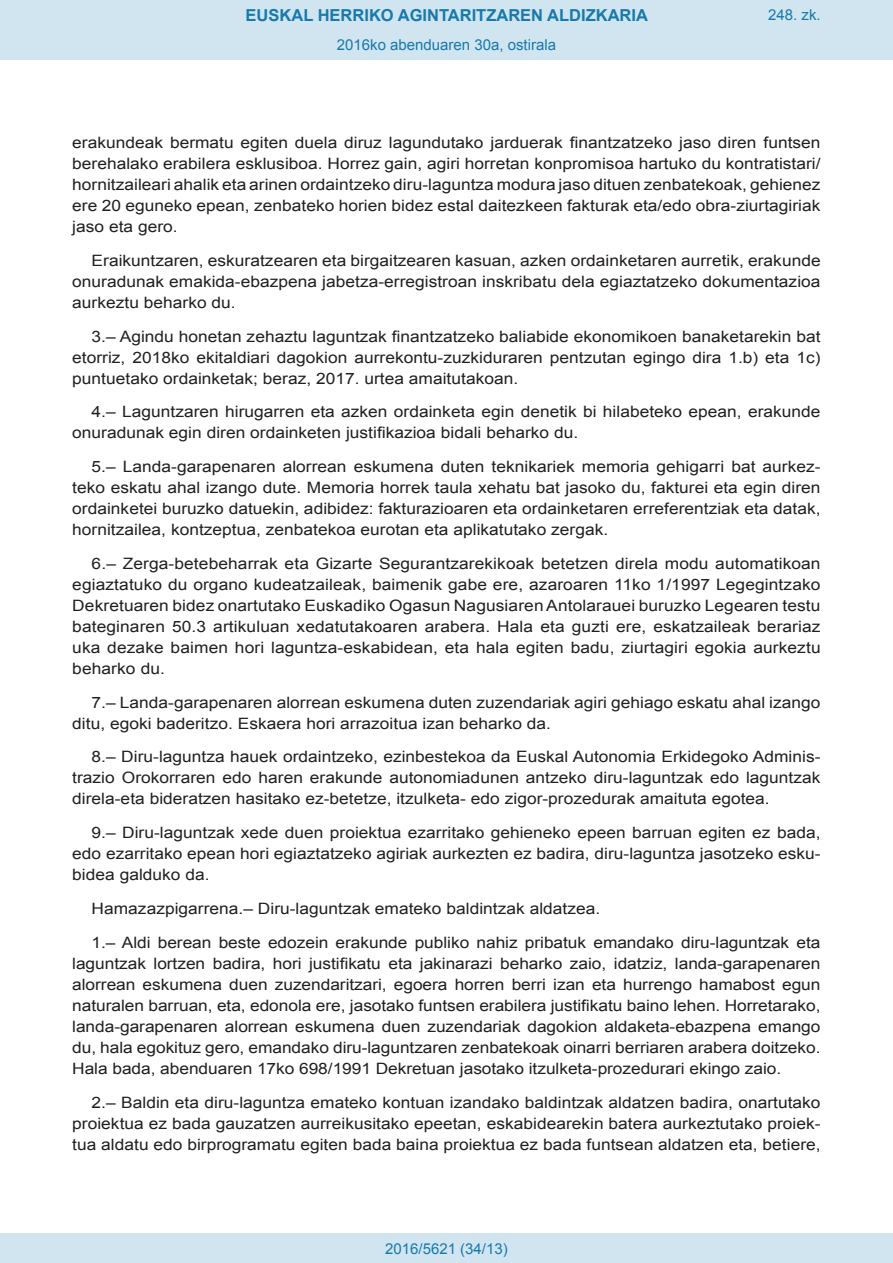
<style>
.page{position:relative;width:893px;height:1263px;background:#fff}
.page>*{position:absolute;margin:0;border:0;box-sizing:border-box;transform-origin:0 0}
.t1{font:700 16.5px "Arial";color:#1879ad}
.BOPVDetalle{font:15.6px/21px "Arial";color:#231f20;text-align:justify;scale:1.11 1}
.Paginacion_Centro{font:15px "Arial";color:#1879ad}
</style>
<div class="page">
<div style="left:0;top:0;width:893px;height:60px;background:#d0e5f0"></div>
<div style="left:0;top:1233px;width:893px;height:30px;background:#d0e5f0"></div>
<p class="t1" style="left:246px;top:4px;width:404px">EUSKAL HERRIKO AGINTARITZAREN ALDIZKARIA</p>
<p class="Paginacion_Centro" style="left:337px;top:35px;width:221px">2016ko abenduaren 30a, ostirala</p>
<p class="Paginacion_Centro" style="left:768px;top:5px;width:54px">248. zk.</p>
<p class="BOPVDetalle" style="left:72px;top:132px;width:676px">erakundeak bermatu egiten duela diruz lagundutako jarduerak finantzatzeko jaso diren funtsen berehalako erabilera esklusiboa. Horrez gain, agiri horretan konpromisoa hartuko du kontratistari/ hornitzaileari ahalik eta arinen ordaintzeko diru-laguntza modura jaso dituen zenbatekoak, gehienez ere 20 eguneko epean, zenbateko horien bidez estal daitezkeen fakturak eta/edo obra-ziurtagiriak jaso eta gero.</p>
<p class="BOPVDetalle" style="left:72px;top:250px;width:676px;text-indent:19px">Eraikuntzaren, eskuratzearen eta birgaitzearen kasuan, azken ordainketaren aurretik, erakunde onuradunak emakida-ebazpena jabetza-erregistroan inskribatu dela egiaztatzeko dokumentazioa aurkeztu beharko du.</p>
<p class="BOPVDetalle" style="left:72px;top:326px;width:676px;text-indent:19px">3.– Agindu honetan zehaztu laguntzak finantzatzeko baliabide ekonomikoen banaketarekin bat etorriz, 2018ko ekitaldiari dagokion aurrekontu-zuzkiduraren pentzutan egingo dira 1.b) eta 1c) puntuetako ordainketak; beraz, 2017. urtea amaitutakoan.</p>
<p class="BOPVDetalle" style="left:72px;top:402px;width:676px;text-indent:19px">4.– Laguntzaren hirugarren eta azken ordainketa egin denetik bi hilabeteko epean, erakunde onuradunak egin diren ordainketen justifikazioa bidali beharko du.</p>
<p class="BOPVDetalle" style="left:72px;top:456px;width:676px;text-indent:19px">5.– Landa-garapenaren alorrean eskumena duten teknikariek memoria gehigarri bat aurkez&shy;teko eskatu ahal izango dute. Memoria horrek taula xehatu bat jasoko du, fakturei eta egin diren ordainketei buruzko datuekin, adibidez: fakturazioaren eta ordainketaren erreferentziak eta datak, hornitzailea, kontzeptua, zenbatekoa eurotan eta aplikatutako zergak.</p>
<p class="BOPVDetalle" style="left:72px;top:553px;width:676px;text-indent:19px">6.– Zerga-betebeharrak eta Gizarte Segurantzarekikoak betetzen direla modu automatikoan egiaztatuko du organo kudeatzaileak, baimenik gabe ere, azaroaren 11ko 1/1997 Legegintzako Dekretuaren bidez onartutako Euskadiko Ogasun Nagusiaren Antolarauei buruzko Legearen testu bateginaren 50.3 artikuluan xedatutakoaren arabera. Hala eta guzti ere, eskatzaileak berariaz uka dezake baimen hori laguntza-eskabidean, eta hala egiten badu, ziurtagiri egokia aurkeztu beharko du.</p>
<p class="BOPVDetalle" style="left:72px;top:692px;width:675px;text-indent:19px">7.– Landa-garapenaren alorrean eskumena duten zuzendariak agiri gehiago eskatu ahal izango ditu, egoki baderitzo. Eskaera hori arrazoitua izan beharko da.</p>
<p class="BOPVDetalle" style="left:72px;top:747px;width:676px;text-indent:19px">8.– Diru-laguntza hauek ordaintzeko, ezinbestekoa da Euskal Autonomia Erkidegoko Adminis&shy;trazio Orokorraren edo haren erakunde autonomiadunen antzeko diru-laguntzak edo laguntzak direla-eta bideratzen hasitako ez-betetze, itzulketa- edo zigor-prozedurak amaituta egotea.</p>
<p class="BOPVDetalle" style="left:72px;top:822px;width:676px;text-indent:19px">9.– Diru-laguntzak xede duen proiektua ezarritako gehieneko epeen barruan egiten ez bada, edo ezarritako epean hori egiaztatzeko agiriak aurkezten ez badira, diru-laguntza jasotzeko esku&shy;bidea galduko da.</p>
<p class="BOPVDetalle" style="left:92px;top:898px;width:460px">Hamazazpigarrena.– Diru-laguntzak emateko baldintzak aldatzea.</p>
<p class="BOPVDetalle" style="left:72px;top:932px;width:676px;text-indent:19px">1.– Aldi berean beste edozein erakunde publiko nahiz pribatuk emandako diru-laguntzak eta laguntzak lortzen badira, hori justifikatu eta jakinarazi beharko zaio, idatziz, landa-garapenaren alorrean eskumena duen zuzendaritzari, egoera horren berri izan eta hurrengo hamabost egun naturalen barruan, eta, edonola ere, jasotako funtsen erabilera justifikatu baino lehen. Horretarako, landa-garapenaren alorrean eskumena duen zuzendariak dagokion aldaketa-ebazpena emango du, hala egokituz gero, emandako diru-laguntzaren zenbatekoak oinarri berriaren arabera doitzeko.<br>Hala bada, abenduaren 17ko 698/1991 Dekretuan jasotako itzulketa-prozedurari ekingo zaio.</p>
<p class="BOPVDetalle" style="left:72px;top:1092px;width:676px;text-indent:19px">2.– Baldin eta diru-laguntza emateko kontuan izandako baldintzak aldatzen badira, onartutako proiektua ez bada gauzatzen aurreikusitako epeetan, eskabidearekin batera aurkeztutako proiek&shy;tua aldatu edo birprogramatu egiten bada baina proiektua ez bada funtsean aldatzen eta, betiere,</p>
<p class="Paginacion_Centro" style="left:385px;top:1238px;width:124px">2016/5621 (34/13)</p>
</div>
